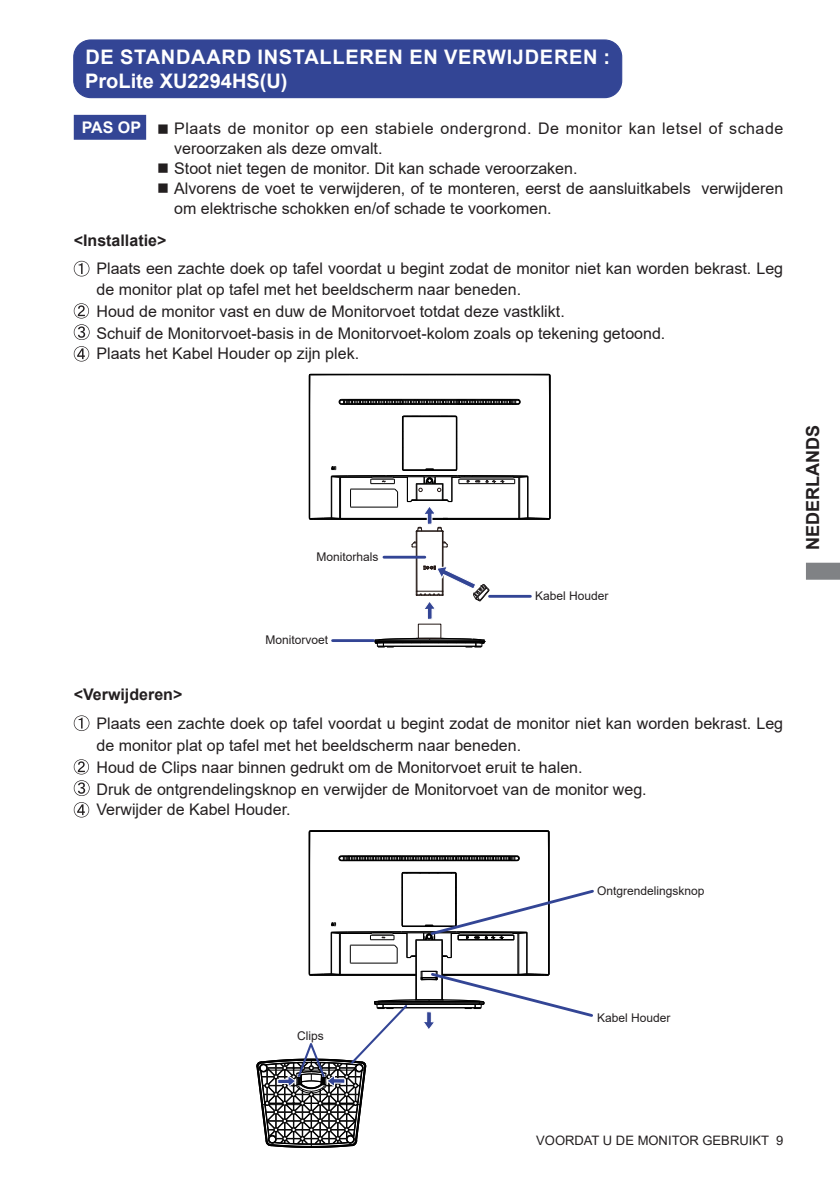
<style>
.page{position:relative;width:840px;height:1191px;background:#fff}
.page>*{position:absolute;margin:0;border:0;box-sizing:border-box;transform-origin:0 0}
.t1{font:700 20px/24px "Arial";letter-spacing:.035em;color:#fff}
.t2{font:700 18px "Arial";color:#231f20}
.t3{font:16px/21.6px "Arial";color:#231f20}
.t4{font:16px/19.8px "Arial";letter-spacing:.03em;color:#231f20}
.t5{font:700 16px "Arial";color:#231f20}
.t6{font:13px "Arial";color:#231f20}
.t7{font:12px "Arial";color:#231f20}
.s1{font-weight:700;color:#fff}
</style>
<div class="page">
<svg style="left:806px;top:562px;width:33px;height:18px"></svg>
<div style="left:74px;top:115px;width:72px;height:25px;background:#334595;border:2px solid #334595"></div>
<svg style="left:74px;top:715px;width:15px;height:16px"></svg>
<svg style="left:74px;top:759px;width:15px;height:15px"></svg>
<svg style="left:74px;top:780px;width:15px;height:16px"></svg>
<svg style="left:74px;top:802px;width:15px;height:15px"></svg>
<svg style="left:74px;top:261px;width:15px;height:15px"></svg>
<svg style="left:74px;top:303px;width:15px;height:15px"></svg>
<svg style="left:74px;top:324px;width:15px;height:16px"></svg>
<svg style="left:74px;top:346px;width:15px;height:15px"></svg>
<div style="left:74px;top:40px;width:547px;height:58px;background:#334595;border-radius:17px"></div>
<div style="left:73px;top:39px;width:549px;height:59px;border:1px solid #334595;border-radius:17px"></div>
<hr style="left:309px;top:415px;width:1px;height:103px;background:#000">
<hr style="left:402px;top:417px;width:1px;height:52px;background:#000">
<hr style="left:456px;top:417px;width:1px;height:52px;background:#000">
<hr style="left:549px;top:375px;width:1px;height:143px;background:#000">
<svg style="left:309px;top:374px;width:241px;height:48px"></svg>
<svg style="left:374px;top:638px;width:111px;height:9px"></svg>
<hr style="left:416px;top:531px;width:1px;height:60px;background:#231815">
<hr style="left:415px;top:531px;width:1px;height:64px;background:#231815">
<hr style="left:442px;top:531px;width:1px;height:64px;background:#231815">
<hr style="left:441px;top:531px;width:1px;height:60px;background:#231815">
<svg style="left:411px;top:542px;width:5px;height:5px"></svg>
<svg style="left:443px;top:542px;width:4px;height:5px"></svg>
<svg style="left:309px;top:463px;width:241px;height:69px"></svg>
<svg style="left:415px;top:565px;width:74px;height:55px"></svg>
<hr style="left:384px;top:556px;width:40px;height:2px;background:#334595">
<hr style="left:489px;top:595px;width:41px;height:3px;background:#334595">
<hr style="left:332px;top:639px;width:41px;height:3px;background:#334595">
<hr style="left:309px;top:871px;width:1px;height:102px;background:#000">
<hr style="left:330px;top:933px;width:1px;height:40px;background:#000">
<hr style="left:331px;top:933px;width:1px;height:40px;background:#000">
<hr style="left:339px;top:933px;width:1px;height:41px;background:#000">
<hr style="left:340px;top:933px;width:1px;height:41px;background:#000">
<hr style="left:401px;top:873px;width:1px;height:52px;background:#000">
<hr style="left:402px;top:874px;width:1px;height:51px;background:#000">
<hr style="left:416px;top:940px;width:1px;height:60px;background:#000">
<hr style="left:415px;top:940px;width:1px;height:60px;background:#000">
<hr style="left:442px;top:940px;width:1px;height:60px;background:#000">
<hr style="left:441px;top:940px;width:1px;height:60px;background:#000">
<hr style="left:455px;top:873px;width:1px;height:52px;background:#000">
<hr style="left:517px;top:933px;width:1px;height:41px;background:#000">
<hr style="left:518px;top:933px;width:1px;height:41px;background:#000">
<hr style="left:526px;top:933px;width:1px;height:40px;background:#000">
<hr style="left:548px;top:832px;width:1px;height:142px;background:#000">
<svg style="left:309px;top:830px;width:240px;height:48px"></svg>
<svg style="left:330px;top:887px;width:264px;height:76px"></svg>
<svg style="left:256px;top:971px;width:337px;height:176px"></svg>
<p class="t1" style="left:85px;top:45px;width:526px">DE STANDAARD INSTALLEREN EN VERWIJDEREN :<br>ProLite XU2294HS(U)</p>
<p class="t4" style="left:174px;top:119px;width:610px;text-indent:-92px"><span class="s1">PAS OP</span> ■ Plaats de monitor op een stabiele ondergrond. De monitor kan letsel of schade veroorzaken als deze omvalt.</p>
<p class="t3" style="left:157px;top:157px;width:421px">■ Stoot niet tegen de monitor. Dit kan schade veroorzaken.</p>
<p class="t3" style="left:174px;top:178px;width:610px;line-height:19.8px;text-indent:-17px">■ Alvorens de voet te verwijderen, of te monteren, eerst de aansluitkabels verwijderen om elektrische schokken en/of schade te voorkomen.</p>
<p class="t5" style="left:74px;top:229px;width:94px">&lt;Installatie&gt;</p>
<p class="t3" style="left:96px;top:258px;width:687px">Plaats een zachte doek op tafel voordat u begint zodat de monitor niet kan worden bekrast. Leg de monitor plat op tafel met het beeldscherm naar beneden.<br>Houd de monitor vast en duw de Monitorvoet totdat deze vastklikt.<br>Schuif de Monitorvoet-basis in de Monitorvoet-kolom zoals op tekening getoond.<br>Plaats het Kabel Houder op zijn plek.</p>
<p class="t7" style="left:316px;top:548px;width:64px">Monitorhals</p>
<p class="t7" style="left:265px;top:631px;width:64px">Monitorvoet</p>
<p class="t7" style="left:535px;top:587px;width:75px">Kabel Houder</p>
<p class="t5" style="left:74px;top:683px;width:110px">&lt;Verwijderen&gt;</p>
<p class="t3" style="left:96px;top:712px;width:687px">Plaats een zachte doek op tafel voordat u begint zodat de monitor niet kan worden bekrast. Leg de monitor plat op tafel met het beeldscherm naar beneden.<br>Houd de Clips naar binnen gedrukt om de Monitorvoet eruit te halen.<br>Druk de ontgrendelingsknop en verwijder de Monitorvoet van de monitor weg.<br>Verwijder de Kabel Houder.</p>
<p class="t2" style="left:799px;top:550px;width:126px;rotate:-90deg">NEDERLANDS</p>
<p class="t7" style="left:596px;top:882px;width:109px">Ontgrendelingsknop</p>
<p class="t7" style="left:297px;top:1027px;width:28px">Clips</p>
<p class="t7" style="left:596px;top:1009px;width:75px">Kabel Houder</p>
<p class="t6" style="left:536px;top:1131px;width:248px">VOORDAT U DE MONITOR GEBRUIKT 9</p>
</div>
